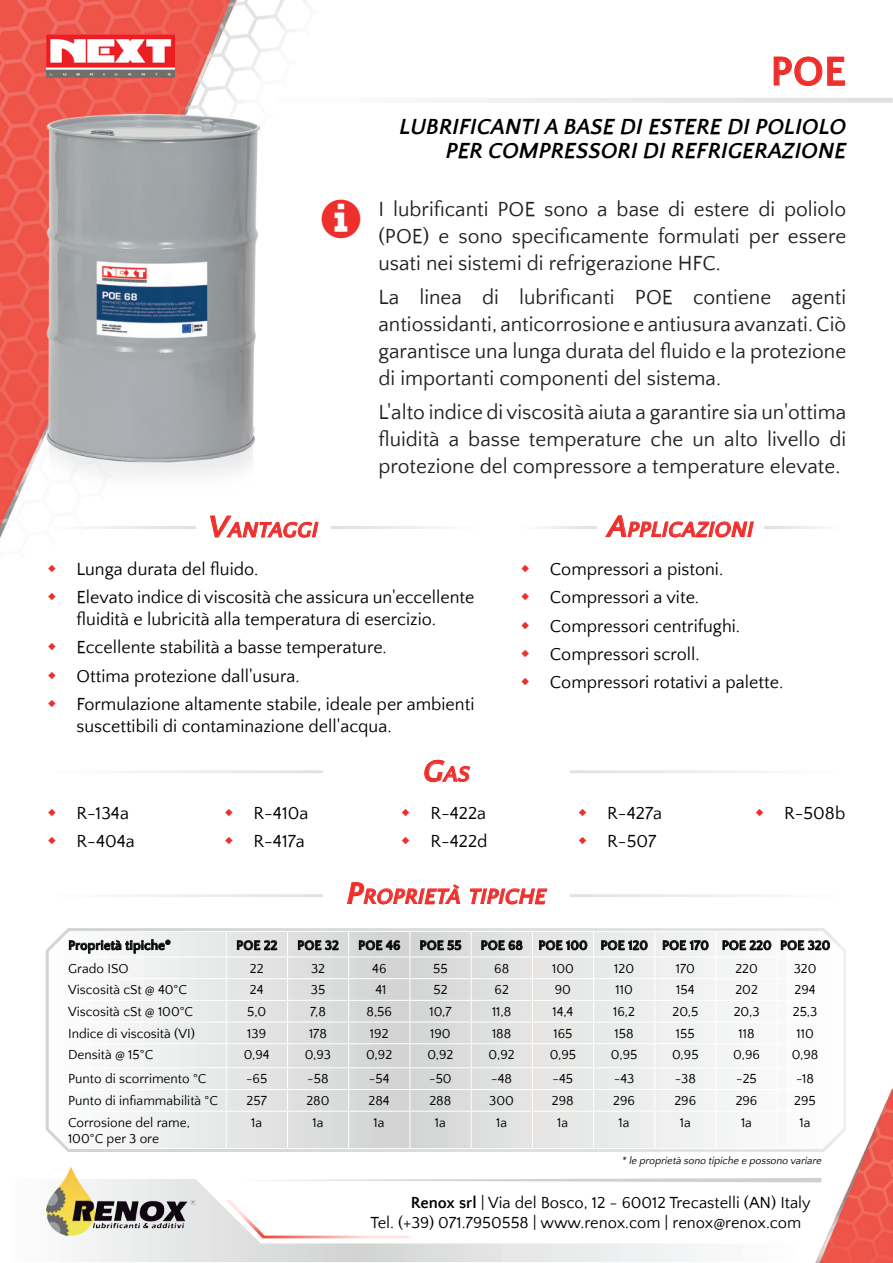
<style>
.page{position:relative;width:893px;height:1263px;background:#fff}
.page>*{position:absolute;margin:0;border:0;box-sizing:border-box;transform-origin:0 0}
.t1{font:700 42px "Quattrocento Sans";color:#ee302d}
.t2{font:italic 700 22.5px/24px "Quattrocento Sans";color:#000;text-align:right}
.t3{font:italic 700 22.05px "Quattrocento Sans";color:#ee302d}
.t4{font:21px/27px "Quattrocento Sans";color:#231f20;text-align:justify}
.t5{font:18px/28.3px "Quattrocento Sans";color:#000}
.t6{font:16.5px/19.8px "Quattrocento Sans";color:#000}
.t7{font:13.5px/16.5px "Quattrocento Sans";color:#000}
.t8{font:700 13.5px "Quattrocento Sans";color:#000}
.t9{font:italic 10.5px "Quattrocento Sans";color:#000}
.s1{font-size:31.5px}
.s2{font-weight:700}
</style>
<div class="page">
<svg style="left:46px;top:1180px;width:753px;height:82px"></svg>
<svg style="left:235px;top:1178px;width:580px;height:4px"></svg>
<img style="left:47px;top:1166px;width:149px;height:70px">
<svg style="left:445px;top:98px;width:448px;height:5px"></svg>
<img style="left:815px;top:1088px;width:78px;height:175px">
<img style="left:226px;top:1201px;width:188px;height:39px">
<img style="left:0;top:0;width:319px;height:538px">
<img style="left:47px;top:34px;width:127px;height:44px">
<svg style="left:140px;top:770px;width:183px;height:3px"></svg>
<svg style="left:570px;top:770px;width:184px;height:3px"></svg>
<svg style="left:424px;top:760px;width:46px;height:22px"></svg>
<svg style="left:774px;top:57px;width:71px;height:29px"></svg>
<img style="left:47px;top:115px;width:212px;height:382px">
<svg style="left:140px;top:894px;width:183px;height:3px"></svg>
<svg style="left:570px;top:894px;width:184px;height:3px"></svg>
<svg style="left:45px;top:928px;width:803px;height:225px"></svg>
<svg style="left:347px;top:882px;width:113px;height:22px"></svg>
<svg style="left:470px;top:888px;width:77px;height:16px"></svg>
<svg style="left:605px;top:515px;width:149px;height:22px"></svg>
<svg style="left:544px;top:526px;width:53px;height:3px"></svg>
<svg style="left:764px;top:526px;width:54px;height:3px"></svg>
<svg style="left:210px;top:516px;width:108px;height:22px"></svg>
<svg style="left:47px;top:526px;width:149px;height:3px"></svg>
<svg style="left:331px;top:526px;width:105px;height:3px"></svg>
<h1 class="t1" style="left:770px;top:49px;width:77px">POE</h1>
<p class="t2" style="left:400px;top:115px;width:448px">LUBRIFICANTI A BASE DI ESTERE DI POLIOLO<br>PER COMPRESSORI DI REFRIGERAZIONE</p>
<p class="t3" style="left:208px;top:518px;width:111px"><span class="s1">V</span>ANTAGGI</p>
<p class="t4" style="left:378px;top:196px;width:469px">I lubrificanti POE sono a base di estere di poliolo (POE) e sono specificamente formulati per essere usati nei sistemi di refrigerazione HFC.</p>
<p class="t4" style="left:378px;top:284px;width:469px">La linea di lubrificanti POE contiene agenti antiossidanti, anticorrosione e antiusura avanzati. Ciò garantisce una lunga durata del fluido e la protezione di importanti componenti del sistema.</p>
<p class="t4" style="left:378px;top:399px;width:469px">L'alto indice di viscosità aiuta a garantire sia un'ottima fluidità a basse temperature che un alto livello di protezione del compressore a temperature elevate.</p>
<p class="t3" style="left:608px;top:518px;width:147px"><span class="s1">A</span>PPLICAZIONI</p>
<p class="t5" style="left:77px;top:555px;width:399px">Lunga durata del fluido.<br>Elevato indice di viscosità che assicura un'eccellente</p>
<p class="t5" style="left:77px;top:605px;width:399px">fluidità e lubricità alla temperatura di esercizio.<br>Eccellente stabilità a basse temperature.<br>Ottima protezione dall'usura.<br>Formulazione altamente stabile, ideale per ambienti</p>
<p class="t5" style="left:77px;top:712px;width:317px">suscettibili di contaminazione dell'acqua.</p>
<p class="t3" style="left:423px;top:762px;width:48px"><span class="s1">G</span>AS</p>
<p class="t5" style="left:550px;top:555px;width:235px">Compressori a pistoni.<br>Compressori a vite.<br>Compressori centrifughi.<br>Compressori scroll.<br>Compressori rotativi a palette.</p>
<p class="t5" style="left:77px;top:799px;width:60px">R-134a<br>R-404a</p>
<p class="t5" style="left:253px;top:799px;width:56px">R-410a<br>R-417a</p>
<p class="t5" style="left:430px;top:799px;width:59px">R-422a<br>R-422d</p>
<p class="t5" style="left:607px;top:799px;width:56px">R-427a<br>R-507</p>
<p class="t5" style="left:784px;top:799px;width:63px">R-508b</p>
<p class="t3" style="left:347px;top:885px;width:201px"><span class="s1">P</span>ROPRIETÀ TIPICHE</p>
<p class="t8" style="left:68px;top:938px;width:104px">Proprietà tipiche*</p>
<p class="t8" style="left:236px;top:938px;width:43px">POE 22</p>
<p class="t8" style="left:297px;top:938px;width:43px">POE 32</p>
<p class="t8" style="left:358px;top:938px;width:44px">POE 46</p>
<p class="t8" style="left:420px;top:938px;width:43px">POE 55</p>
<p class="t8" style="left:481px;top:938px;width:351px">POE 68 POE 100 POE 120 POE 170 POE 220 POE 320</p>
<p class="t7" style="left:68px;top:960px;width:62px">Grado ISO</p>
<p class="t7" style="left:250px;top:960px;width:15px">22</p>
<p class="t7" style="left:311px;top:960px;width:16px">32</p>
<p class="t7" style="left:372px;top:960px;width:16px">46</p>
<p class="t7" style="left:433px;top:960px;width:16px">55</p>
<p class="t7" style="left:494px;top:960px;width:16px">68</p>
<p class="t7" style="left:552px;top:960px;width:23px">100</p>
<p class="t7" style="left:614px;top:960px;width:21px">120</p>
<p class="t7" style="left:676px;top:960px;width:21px">170</p>
<p class="t7" style="left:735px;top:960px;width:24px">220</p>
<p class="t7" style="left:794px;top:960px;width:24px">320</p>
<p class="t7" style="left:68px;top:982px;width:120px">Viscosità cSt @ 40°C</p>
<p class="t7" style="left:250px;top:982px;width:15px">24</p>
<p class="t7" style="left:311px;top:982px;width:16px">35</p>
<p class="t7" style="left:375px;top:982px;width:13px">41</p>
<p class="t7" style="left:433px;top:982px;width:16px">52</p>
<p class="t7" style="left:495px;top:982px;width:16px">62</p>
<p class="t7" style="left:555px;top:982px;width:18px">90</p>
<p class="t7" style="left:615px;top:982px;width:19px">110</p>
<p class="t7" style="left:676px;top:982px;width:20px">154</p>
<p class="t7" style="left:735px;top:982px;width:24px">202</p>
<p class="t7" style="left:795px;top:982px;width:23px">294</p>
<p class="t7" style="left:68px;top:1004px;width:127px">Viscosità cSt @ 100°C</p>
<p class="t7" style="left:247px;top:1004px;width:21px">5,0</p>
<p class="t7" style="left:310px;top:1004px;width:17px">7,8</p>
<p class="t7" style="left:366px;top:1004px;width:27px">8,56</p>
<p class="t7" style="left:429px;top:1004px;width:24px">10,7</p>
<p class="t7" style="left:492px;top:1004px;width:21px">11,8</p>
<p class="t7" style="left:552px;top:1004px;width:23px">14,4</p>
<p class="t7" style="left:613px;top:1004px;width:23px">16,2</p>
<p class="t7" style="left:672px;top:1004px;width:27px">20,5</p>
<p class="t7" style="left:734px;top:1004px;width:27px">20,3</p>
<p class="t7" style="left:793px;top:1004px;width:26px">25,3</p>
<p class="t7" style="left:68px;top:1025px;width:128px">Indice di viscosità (VI)</p>
<p class="t7" style="left:247px;top:1025px;width:20px">139</p>
<p class="t7" style="left:309px;top:1025px;width:19px">178</p>
<p class="t7" style="left:370px;top:1025px;width:20px">192</p>
<p class="t7" style="left:430px;top:1025px;width:22px">190</p>
<p class="t7" style="left:492px;top:1025px;width:21px">188</p>
<p class="t7" style="left:553px;top:1025px;width:20px">165</p>
<p class="t7" style="left:615px;top:1025px;width:21px">158</p>
<p class="t7" style="left:676px;top:1025px;width:20px">155</p>
<p class="t7" style="left:739px;top:1025px;width:18px">118</p>
<p class="t7" style="left:796px;top:1025px;width:19px">110</p>
<p class="t7" style="left:68px;top:1047px;width:87px">Densità @ 15°C</p>
<p class="t7" style="left:244px;top:1047px;width:28px">0,94</p>
<p class="t7" style="left:305px;top:1047px;width:28px">0,93</p>
<p class="t7" style="left:366px;top:1047px;width:28px">0,92</p>
<p class="t7" style="left:427px;top:1047px;width:28px">0,92</p>
<p class="t7" style="left:489px;top:1047px;width:28px">0,92</p>
<p class="t7" style="left:550px;top:1047px;width:28px">0,95</p>
<p class="t7" style="left:611px;top:1047px;width:28px">0,95</p>
<p class="t7" style="left:672px;top:1047px;width:28px">0,95</p>
<p class="t7" style="left:733px;top:1047px;width:28px">0,96</p>
<p class="t7" style="left:792px;top:1047px;width:28px">0,98</p>
<p class="t7" style="left:68px;top:1071px;width:140px">Punto di scorrimento °C</p>
<p class="t7" style="left:246px;top:1071px;width:23px">-65</p>
<p class="t7" style="left:307px;top:1071px;width:23px">-58</p>
<p class="t7" style="left:369px;top:1071px;width:22px">-54</p>
<p class="t7" style="left:429px;top:1071px;width:24px">-50</p>
<p class="t7" style="left:491px;top:1071px;width:22px">-48</p>
<p class="t7" style="left:553px;top:1071px;width:22px">-45</p>
<p class="t7" style="left:614px;top:1071px;width:22px">-43</p>
<p class="t7" style="left:675px;top:1071px;width:23px">-38</p>
<p class="t7" style="left:736px;top:1071px;width:22px">-25</p>
<p class="t7" style="left:796px;top:1071px;width:20px">-18</p>
<p class="t7" style="left:68px;top:1093px;width:152px">Punto di infiammabilità °C</p>
<p class="t7" style="left:247px;top:1093px;width:22px">257</p>
<p class="t7" style="left:306px;top:1093px;width:25px">280</p>
<p class="t7" style="left:369px;top:1093px;width:23px">284</p>
<p class="t7" style="left:429px;top:1093px;width:23px">288</p>
<p class="t7" style="left:489px;top:1093px;width:26px">300</p>
<p class="t7" style="left:552px;top:1093px;width:23px">298</p>
<p class="t7" style="left:613px;top:1093px;width:23px">296</p>
<p class="t7" style="left:674px;top:1093px;width:23px">296</p>
<p class="t7" style="left:736px;top:1093px;width:23px">296</p>
<p class="t7" style="left:794px;top:1093px;width:23px">295</p>
<p class="t7" style="left:68px;top:1114px;width:124px">Corrosione del rame,<br>100°C per 3 ore</p>
<p class="t7" style="left:251px;top:1114px;width:13px">1a</p>
<p class="t7" style="left:312px;top:1114px;width:13px">1a</p>
<p class="t7" style="left:374px;top:1114px;width:13px">1a</p>
<p class="t7" style="left:435px;top:1114px;width:13px">1a</p>
<p class="t7" style="left:496px;top:1114px;width:13px">1a</p>
<p class="t7" style="left:557px;top:1114px;width:13px">1a</p>
<p class="t7" style="left:618px;top:1114px;width:13px">1a</p>
<p class="t7" style="left:680px;top:1114px;width:13px">1a</p>
<p class="t7" style="left:741px;top:1114px;width:13px">1a</p>
<p class="t7" style="left:799px;top:1114px;width:13px">1a</p>
<p class="t9" style="left:622px;top:1155px;width:203px">* le proprietà sono tipiche e possono variare</p>
<p class="t6" style="left:370px;top:1193px;width:442px;text-indent:40px"><span class="s2">Renox srl</span> | Via del Bosco, 12 - 60012 Trecastelli (AN) Italy<br>Tel. (+39) 071.7950558 | www.renox.com | renox@renox.com</p>
</div>
